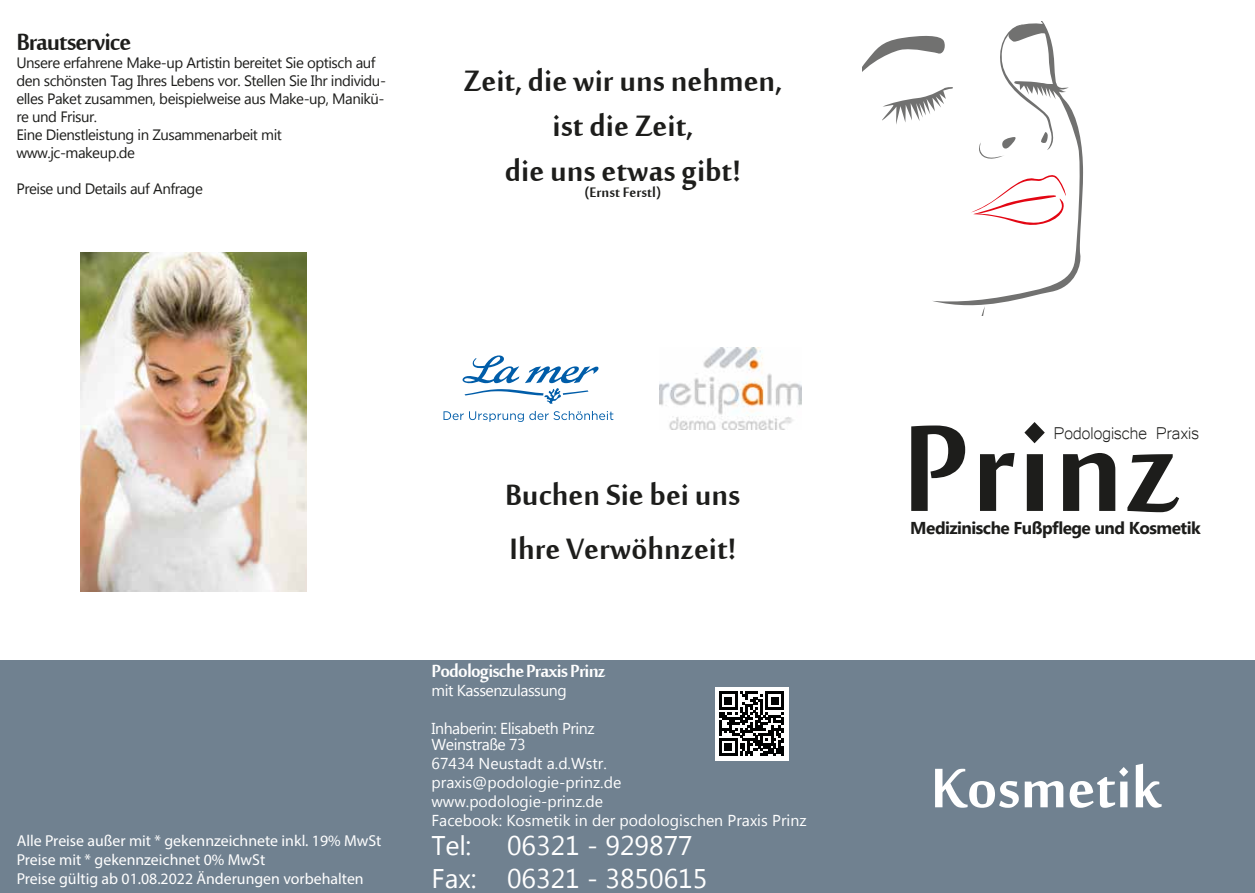
<style>
.page{position:relative;width:1255px;height:893px;background:#fff}
.page>*{position:absolute;margin:0;border:0;box-sizing:border-box;transform-origin:0 0}
.t1{font:188.7px "Mool Boran";letter-spacing:.01em;color:#1d1d1b}
.t2{font:85.5px "Mool Boran";color:#fff}
.t3{font:45px/45px "Mool Boran";color:#1d1d1b;text-align:center}
.t4{font:36px "Mool Boran";letter-spacing:-.03em;color:#1d1d1b}
.t5{font:27px/32.4px "Microsoft Tai Le";color:#fff}
.t6{font:27px "Mool Boran";letter-spacing:-.03em;color:#fff}
.t7{font:22.2px "Microsoft Yi Baiti";letter-spacing:-.025em;color:#1d1d1b}
.t8{font:21px "Mool Boran";color:#1d1d1b}
.t9{font:700 17.25px "Microsoft Tai Le";letter-spacing:-.03em;color:#1d1d1b}
.t10{font:15.9px/19px "Microsoft Tai Le";color:#fff}
.t11{font:15.9px/19px "Myriad Pro";color:#fff}
.t12{font:15.9px "Microsoft Tai Le";letter-spacing:-.03em;color:#fff}
.t13{font:15px/18px "Microsoft Tai Le";letter-spacing:-.03em;color:#1d1d1b}
</style>
<div class="page">
<svg style="left:862px;top:21px;width:220px;height:295px"></svg>
<div style="left:0;top:660px;width:1254px;height:233px;background:#708190"></div>
<div style="left:714px;top:687px;width:74px;height:74px;background:#fff"></div>
<svg style="left:719px;top:692px;width:64px;height:64px"></svg>
<svg style="left:462px;top:355px;width:137px;height:49px"></svg>
<svg style="left:443px;top:411px;width:170px;height:11px"></svg>
<img style="left:659px;top:347px;width:142px;height:83px">
<img style="left:81px;top:252px;width:226px;height:339px">
<h3 class="t4" style="left:16px;top:17px;width:116px">Brautservice</h3>
<p class="t13" style="left:16px;top:55px;width:371px">Unsere erfahrene Make-up Artistin bereitet Sie optisch auf den schönsten Tag Ihres Lebens vor. Stellen Sie Ihr individu&shy;elles Paket zusammen, beispielweise aus Make-up, Manikü&shy;re und Frisur.<br>Eine Dienstleistung in Zusammenarbeit mit www.jc-makeup.de</p>
<p class="t13" style="left:16px;top:181px;width:188px">Preise und Details auf Anfrage</p>
<h3 class="t3" style="left:463px;top:53px;width:320px">Zeit, die wir uns nehmen, ist die Zeit,<br>die uns etwas gibt!</h3>
<h3 class="t8" style="left:584px;top:177px;width:78px">(Ernst Ferstl)</h3>
<p class="t11" style="left:17px;top:831px;width:366px">Alle Preise außer mit * gekennzeichnete inkl. 19% MwSt<br>Preise mit * gekennzeichnet 0% MwSt<br>Preise gültig ab 01.08.2022 Änderungen vorbehalten</p>
<h3 class="t3" style="left:505px;top:463px;width:237px;line-height:54px;text-align:left">Buchen Sie bei uns<br>Ihre Verwöhnzeit!</h3>
<h3 class="t6" style="left:431px;top:652px;width:176px">Podologische Praxis Prinz</h3>
<p class="t12" style="left:431px;top:681px;width:137px">mit Kassenzulassung</p>
<p class="t12" style="left:431px;top:719px;width:164px">Inhaberin: Elisabeth Prinz</p>
<p class="t10" style="left:431px;top:736px;width:376px">Weinstraße 73<br>67434 Neustadt a.d.Wstr.<br>praxis@podologie-prinz.de<br>www.podologie-prinz.de<br>Facebook: Kosmetik in der podologischen Praxis Prinz</p>
<h3 class="t5" style="left:431px;top:831px;width:47px">Tel:<br>Fax:</h3>
<h3 class="t5" style="left:507px;top:831px;width:202px">06321 - 929877<br>06321 - 3850615</h3>
<h1 class="t1" style="left:901px;top:335px;width:280px">Prinz</h1>
<h3 class="t7" style="left:1053px;top:420px;width:147px">Podologische Praxis</h3>
<p class="t9" style="left:910px;top:518px;width:292px">Medizinische Fußpflege und Kosmetik</p>
<h2 class="t2" style="left:930px;top:728px;width:233px">Kosmetik</h2>
</div>
